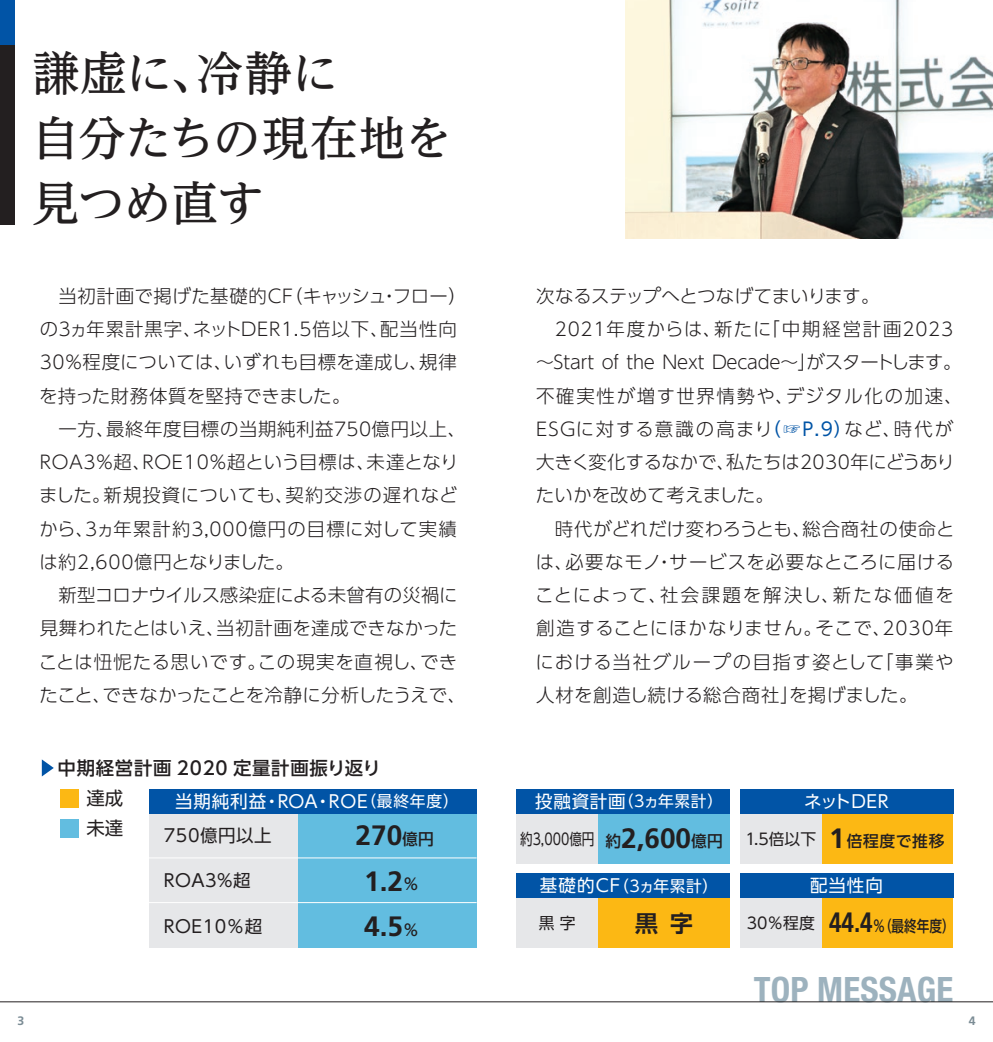
<style>
.page{position:relative;width:993px;height:1042px;background:#fff}
.page>*{position:absolute;margin:0;border:0;box-sizing:border-box;transform-origin:0 0}
.t1{font:500 47.25px/64.8px "UD Reimin Pro";letter-spacing:-.015em;color:#231f20}
.t2{font:700 condensed 35px "Helvetica Neue LT Std";letter-spacing:.005em;color:#9db2be}
.t3{font:700 28px/45.5px "Frutiger LT Std";color:#231f20;text-align:center}
.t4{font:700 22.75px "UD Shin Go Pro De";color:#231f20}
.t5{font:300 18.38px/33.2px "UD Shin Go Pro";letter-spacing:.025em;color:#231f20}
.t6{font:300 18.38px "UD Shin Go Pro";letter-spacing:.05em;color:#231f20}
.t7{font:300 18.38px "UD Shin Go Pro";letter-spacing:-.01em;color:#231f20}
.t8{font:300 18.38px "UD Shin Go Pro";letter-spacing:.08em;color:#231f20}
.t9{font:300 18.38px "UD Shin Go Pro";color:#231f20}
.t10{font:300 18.38px "UD Shin Go Pro";letter-spacing:.095em;color:#231f20}
.t11{font:300 18.38px "UD Shin Go Pro";letter-spacing:.105em;color:#231f20}
.t12{font:300 18.38px "UD Shin Go Pro";letter-spacing:.075em;color:#231f20}
.t13{font:300 18.38px "UD Shin Go Pro";letter-spacing:-.015em;color:#231f20}
.t14{font:500 18.38px "UD Shin Go Pro";letter-spacing:.04em;color:#231f20}
.t15{font:18.38px/29.8px "UD Shin Go Pro";color:#231f20}
.t16{font:17.5px "UD Shin Go Pro";letter-spacing:.05em;color:#fff}
.t17{font:17.5px "UD Shin Go Pro";letter-spacing:.03em;color:#231f20}
.t18{font:15.75px "UD Shin Go Pro";letter-spacing:-.015em;color:#fff}
.t19{font:15.75px "UD Shin Go Pro";color:#231f20;scale:.8 1}
.t20{font:500 15.75px "UD Shin Go Pro";color:#231f20;scale:.8 1}
.t21{font:15.75px "UD Shin Go Pro";color:#231f20}
.t22{font:700 12.25px "Frutiger LT Std";color:#7b8c95}
.s1{font-size:15.75px}
.s2{font-family:"UD Shin Go Pro";font-weight:500;font-size:15.75px}
.s3{font-weight:400;color:#0154a6}
.s4{font-size:17.5px}
.s5{font-weight:500}
.s6{font-family:"Frutiger LT Std";font-weight:700;font-size:28px}
</style>
<div class="page">
<div style="left:0;top:0;width:15px;height:224px;background:#231f20"></div>
<div style="left:0;top:0;width:15px;height:45px;background:#0154a6"></div>
<img style="left:625px;top:0;width:367px;height:238px">
<div style="left:821px;top:814px;width:131px;height:49px;background:#fcb814"></div>
<div style="left:739px;top:814px;width:82px;height:49px;background:#e6e7e9"></div>
<div style="left:739px;top:789px;width:213px;height:25px;background:#0154a6"></div>
<div style="left:598px;top:814px;width:131px;height:49px;background:#62bde0"></div>
<div style="left:516px;top:814px;width:82px;height:49px;background:#e6e7e9"></div>
<div style="left:516px;top:789px;width:213px;height:25px;background:#0154a6"></div>
<div style="left:821px;top:898px;width:131px;height:49px;background:#fcb814"></div>
<div style="left:739px;top:898px;width:82px;height:49px;background:#e6e7e9"></div>
<div style="left:739px;top:873px;width:213px;height:25px;background:#0154a6"></div>
<div style="left:598px;top:898px;width:131px;height:49px;background:#fcb814"></div>
<div style="left:516px;top:898px;width:82px;height:49px;background:#e6e7e9"></div>
<div style="left:516px;top:873px;width:213px;height:25px;background:#0154a6"></div>
<svg style="left:42px;top:759px;width:12px;height:17px"></svg>
<div style="left:60px;top:789px;width:18px;height:19px;background:#fcb814"></div>
<div style="left:60px;top:819px;width:18px;height:18px;background:#62bde0"></div>
<div style="left:298px;top:814px;width:178px;height:133px;background:#62bde0"></div>
<div style="left:149px;top:814px;width:149px;height:133px;background:#e6e7e9"></div>
<div style="left:149px;top:789px;width:327px;height:25px;background:#0154a6"></div>
<hr style="left:149px;top:857px;width:327px;height:1px;background:#fff">
<hr style="left:149px;top:902px;width:327px;height:1px;background:#fff">
<hr style="left:0;top:1001px;width:992px;height:1px;background:#231f20">
<h1 class="t1" style="left:32px;top:40px;width:421px">謙虚に、冷静に<br>自分たちの現在地を見つめ直す</h1>
<p class="t5" style="left:39px;top:278px;width:429px;text-indent:19px">当初計画で掲げた基礎的CF（キャッシュ・フロー）の３ヵ年累計黒字、ネットDER1.5倍以下、配当性向<br>30％程度については、いずれも目標を達成し、規律を持った財務体質を堅持できました。</p>
<p class="t5" style="left:39px;top:411px;width:428px;text-indent:19px">一方、最終年度目標の当期純利益750億円以上、<br>ROA3%超、ROE10％超という目標は、未達となりました。新規投資についても、契約交渉の遅れなどから、3ヵ年累計約3,000億円の目標に対して実績は約2,600億円となりました。</p>
<p class="t5" style="left:39px;top:578px;width:428px;text-indent:20px">新型コロナウイルス感染症による未曾有の災禍に見舞われたとはいえ、当初計画を達成できなかったことは忸怩たる思いです。この現実を直視し、できたこと、できなかったことを冷静に分析したうえで、</p>
<p class="t14" style="left:58px;top:753px;width:324px">中期経営計画 2020 定量計画振り返り</p>
<p class="t15" style="left:86px;top:783px;width:38px">達成未達</p>
<p class="t16" style="left:175px;top:787px;width:285px">当期純利益・ROA・ROE<span class="s1">（最終年度）</span></p>
<h3 class="t3" style="left:355px;top:813px;width:80px">270<span class="s2">億円<br></span>1.2<span class="s2">％<br></span>4.5<span class="s2">％</span></h3>
<p class="t17" style="left:164px;top:821px;width:109px">750億円以上</p>
<p class="t17" style="left:164px;top:866px;width:88px">ROA3%超</p>
<p class="t17" style="left:164px;top:912px;width:100px">ROE10％超</p>
<p class="t13" style="left:536px;top:281px;width:345px">次なるステップへとつなげてまいります。</p>
<p class="t6" style="left:554px;top:314px;width:400px">2021年度からは、新たに「中期経営計画2023</p>
<p class="t7" style="left:536px;top:347px;width:427px">～Start of the Next Decade～」がスタートします。</p>
<p class="t10" style="left:536px;top:381px;width:427px">不確実性が増す世界情勢や、デジタル化の加速、</p>
<p class="t8" style="left:536px;top:414px;width:418px">ESGに対する意識の高まり<span class="s3">（☞P.9）</span>など、時代が</p>
<p class="t9" style="left:536px;top:447px;width:420px">大きく変化するなかで、私たちは2030年にどうあり</p>
<p class="t5" style="left:535px;top:478px;width:239px">たいかを改めて考えました。</p>
<p class="t5" style="left:554px;top:511px;width:401px">時代がどれだけ変わろうとも、総合商社の使命と</p>
<p class="t6" style="left:535px;top:547px;width:420px">は、必要なモノ・サービスを必要なところに届ける</p>
<p class="t11" style="left:535px;top:580px;width:420px">ことによって、社会課題を解決し、新たな価値を</p>
<p class="t6" style="left:536px;top:613px;width:418px">創造することにほかなりません。そこで、2030年</p>
<p class="t12" style="left:535px;top:647px;width:419px">における当社グループの目指す姿として「事業や</p>
<p class="t5" style="left:536px;top:677px;width:382px">人材を創造し続ける総合商社」を掲げました。</p>
<p class="t18" style="left:535px;top:788px;width:189px"><span class="s4">投融資計画</span>（3ヵ年累計）</p>
<p class="t16" style="left:803px;top:787px;width:86px">ネットDER</p>
<p class="t19" style="left:520px;top:826px;width:255px">約3,000億円 <span class="s5">約</span><span class="s6">2,600</span><span class="s5">億円</span></p>
<p class="t21" style="left:745px;top:826px;width:200px">1.5倍以下 <span class="s6">1</span><span class="s5">倍程度で推移</span></p>
<p class="t18" style="left:540px;top:873px;width:180px"><span class="s4">基礎的CF</span>（3ヵ年累計）</p>
<p class="t16" style="left:809px;top:871px;width:74px">配当性向</p>
<p class="t21" style="left:538px;top:910px;width:38px">黒 字</p>
<p class="t4" style="left:635px;top:904px;width:59px">黒 字</p>
<p class="t20" style="left:746px;top:913px;width:261px"><sup>30％程度</sup> <span class="s6">44.4</span>％（最終年度）</p>
<h2 class="t2" style="left:753px;top:968px;width:201px">TOP MESSAGE</h2>
<p class="t22" style="left:17px;top:1013px;width:8px">3</p>
<p class="t22" style="left:968px;top:1013px;width:8px">4</p>
</div>
